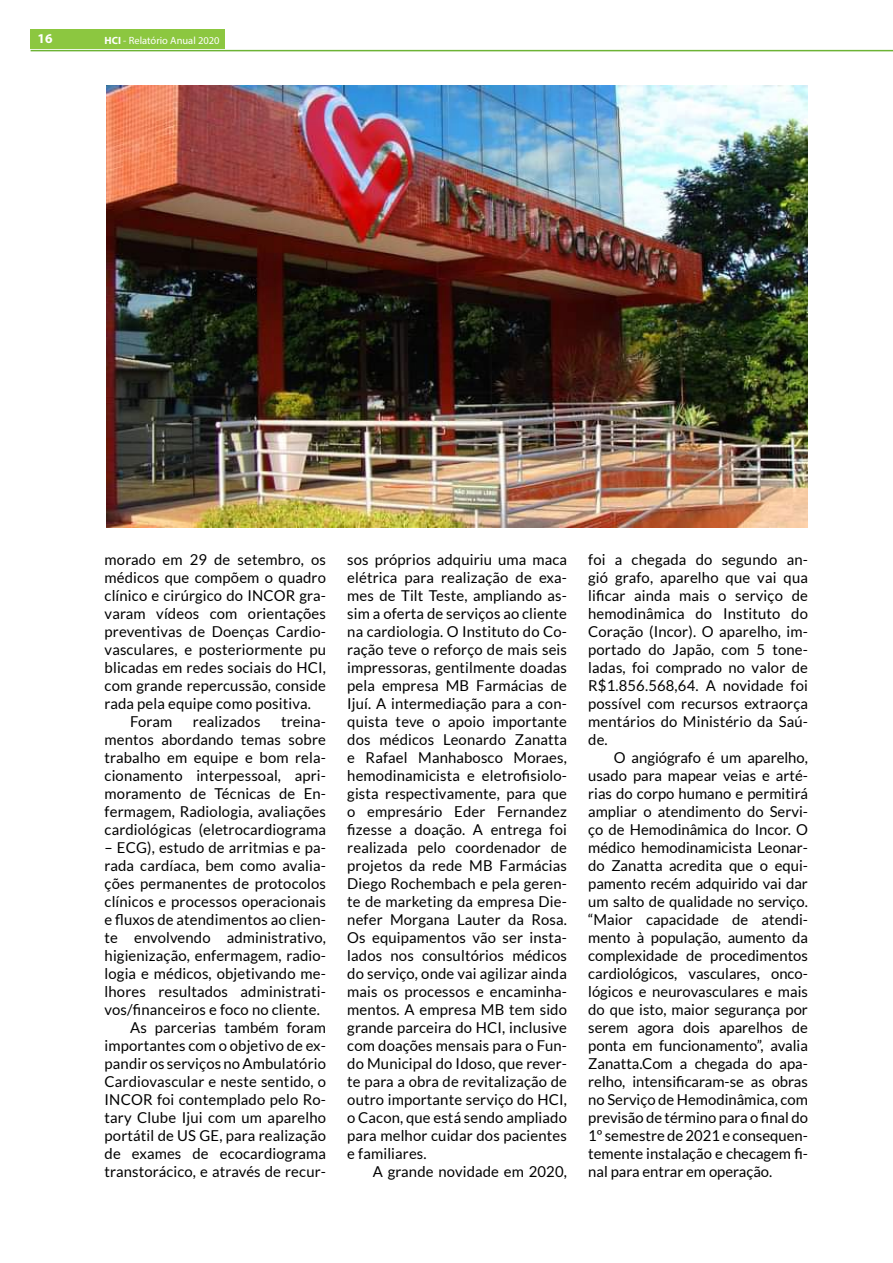
<style>
.page{position:relative;width:893px;height:1263px;background:#fff}
.page>*{position:absolute;margin:0;border:0;box-sizing:border-box;transform-origin:0 0}
.t1{font:15px/18px "Lato";letter-spacing:.01em;color:#000;text-align:justify}
.t2{font:700 13.5px "Myriad Pro";color:#fff}
.t3{font:10.5px "Myriad Pro";color:#fff}
.s1{font-weight:700}
</style>
<div class="page">
<div style="left:31px;top:29px;width:194px;height:20px;background:#8cc740"></div>
<hr style="left:31px;top:50px;width:862px;height:1px;background:#6db335">
<img style="left:106px;top:85px;width:702px;height:442px">
<p class="t2" style="left:38px;top:30px;width:16px">16</p>
<p class="t3" style="left:105px;top:34px;width:117px"><span class="s1">HCI</span> - Relatório Anual 2020</p>
<p class="t1" style="left:105px;top:550px;width:223px">morado em 29 de setembro, os</p>
<p class="t1" style="left:105px;top:568px;width:223px">médicos que compõem o quadro</p>
<p class="t1" style="left:105px;top:586px;width:223px">clínico e cirúrgico do INCOR gra-</p>
<p class="t1" style="left:105px;top:604px;width:223px">varam vídeos com orientações</p>
<p class="t1" style="left:105px;top:622px;width:223px">preventivas de Doenças Cardio-</p>
<p class="t1" style="left:105px;top:640px;width:223px">vasculares, e posteriormente pu</p>
<p class="t1" style="left:105px;top:658px;width:223px">blicadas em redes sociais do HCI,</p>
<p class="t1" style="left:105px;top:676px;width:223px">com grande repercussão, conside</p>
<p class="t1" style="left:105px;top:694px;width:208px">rada pela equipe como positiva.</p>
<p class="t1" style="left:130px;top:712px;width:44px">Foram</p>
<p class="t1" style="left:193px;top:712px;width:69px">realizados</p>
<p class="t1" style="left:105px;top:712px;width:223px;text-indent:176px">treina&shy;mentos abordando temas sobre trabalho em equipe e bom rela&shy;cionamento interpessoal, apri&shy;moramento de Técnicas de En&shy;fermagem, Radiologia, avaliações cardiológicas (eletrocardiograma</p>
<p class="t1" style="left:105px;top:838px;width:223px">– ECG), estudo de arritmias e pa-</p>
<p class="t1" style="left:105px;top:856px;width:223px">rada cardíaca, bem como avalia-</p>
<p class="t1" style="left:105px;top:874px;width:223px">ções permanentes de protocolos</p>
<p class="t1" style="left:105px;top:892px;width:223px">clínicos e processos operacionais</p>
<p class="t1" style="left:105px;top:910px;width:223px">e fluxos de atendimentos ao clien-</p>
<p class="t1" style="left:105px;top:928px;width:223px">te envolvendo administrativo,</p>
<p class="t1" style="left:105px;top:946px;width:223px">higienização, enfermagem, radio-</p>
<p class="t1" style="left:105px;top:964px;width:223px">logia e médicos, objetivando me-</p>
<p class="t1" style="left:105px;top:982px;width:223px">lhores resultados administrati-</p>
<p class="t1" style="left:105px;top:1000px;width:217px">vos/financeiros e foco no cliente.</p>
<p class="t1" style="left:130px;top:1018px;width:197px">As parcerias também foram</p>
<p class="t1" style="left:105px;top:1036px;width:223px">importantes com o objetivo de ex-</p>
<p class="t1" style="left:105px;top:1054px;width:223px">pandir os serviços no Ambulatório</p>
<p class="t1" style="left:105px;top:1072px;width:223px">Cardiovascular e neste sentido, o</p>
<p class="t1" style="left:105px;top:1090px;width:223px">INCOR foi contemplado pelo Ro-</p>
<p class="t1" style="left:105px;top:1108px;width:223px">tary Clube Ijui com um aparelho</p>
<p class="t1" style="left:105px;top:1126px;width:223px">portátil de US GE, para realização</p>
<p class="t1" style="left:105px;top:1144px;width:223px">de exames de ecocardiograma</p>
<p class="t1" style="left:105px;top:1162px;width:223px">transtorácico, e através de recur-</p>
<p class="t1" style="left:347px;top:550px;width:221px">sos próprios adquiriu uma maca elétrica para realização de exa&shy;mes de Tilt Teste, ampliando as&shy;sim a oferta de serviços ao cliente na cardiologia. O Instituto do Co&shy;ração teve o reforço de mais seis impressoras, gentilmente doadas pela empresa MB Farmácias de Ijuí. A intermediação para a con&shy;quista teve o apoio importante dos médicos Leonardo Zanatta e Rafael Manhabosco Moraes, hemodinamicista e eletrofisiolo&shy;gista respectivamente, para que o empresário Eder Fernandez fizesse a doação. A entrega foi realizada pelo coordenador de projetos da rede MB Farmácias Diego Rochembach e pela geren&shy;te de marketing da empresa Die&shy;nefer Morgana Lauter da Rosa.<br>Os equipamentos vão ser insta&shy;lados nos consultórios médicos do serviço, onde vai agilizar ainda mais os processos e encaminha&shy;mentos. A empresa MB tem sido grande parceira do HCI, inclusive com doações mensais para o Fun&shy;do Municipal do Idoso, que rever&shy;te para a obra de revitalização de outro importante serviço do HCI, o Cacon, que está sendo ampliado para melhor cuidar dos pacientes e familiares.</p>
<p class="t1" style="left:373px;top:1162px;width:196px">A grande novidade em 2020,</p>
<p class="t1" style="left:588px;top:550px;width:221px">foi a chegada do segundo an&shy;gió grafo, aparelho que vai qua lificar ainda mais o serviço de hemodinâmica do Instituto do Coração (Incor). O aparelho, im&shy;portado do Japão, com 5 tone&shy;ladas, foi comprado no valor de R$1.856.568,64. A novidade foi possível com recursos extraorça mentários do Ministério da Saú&shy;de.</p>
<p class="t1" style="left:588px;top:748px;width:221px;text-indent:26px">O angiógrafo é um aparelho, usado para mapear veias e arté&shy;rias do corpo humano e permitirá ampliar o atendimento do Servi&shy;ço de Hemodinâmica do Incor. O médico hemodinamicista Leonar&shy;do Zanatta acredita que o equi&shy;pamento recém adquirido vai dar um salto de qualidade no serviço. “Maior capacidade de atendi&shy;mento à população, aumento da complexidade de procedimentos cardiológicos, vasculares, onco&shy;lógicos e neurovasculares e mais do que isto, maior segurança por serem agora dois aparelhos de ponta em funcionamento”, avalia Zanatta.Com a chegada do apa&shy;relho, intensificaram-se as obras no Serviço de Hemodinâmica, com previsão de término para o final do 1º semestre de 2021 e consequen&shy;temente instalação e checagem fi&shy;nal para entrar em operação.</p>
</div>
